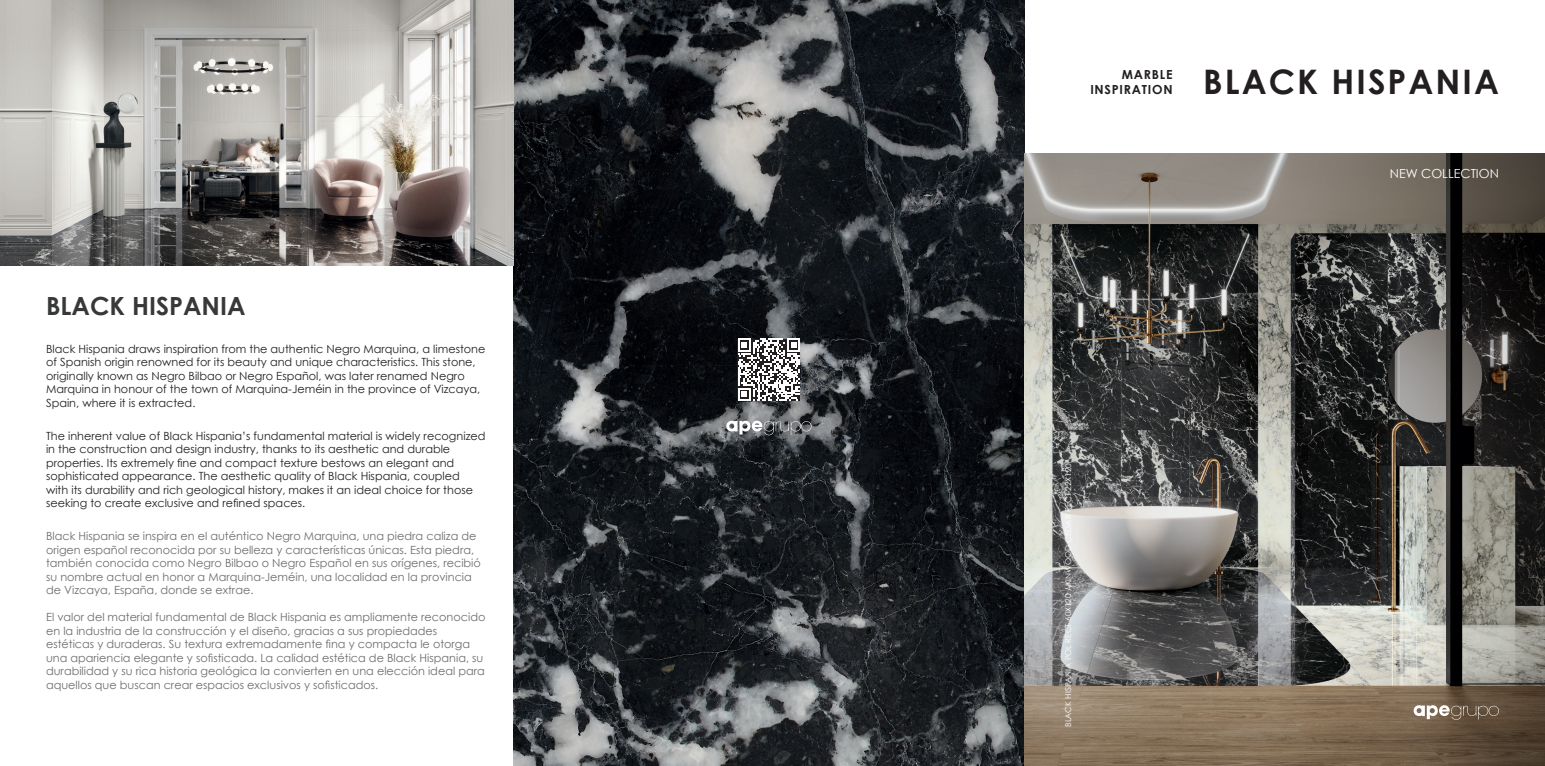
<style>
.page{position:relative;width:1545px;height:766px;background:#fff}
.page>*{position:absolute;margin:0;border:0;box-sizing:border-box;transform-origin:0 0}
.t1{font:700 33.75px "Century Gothic";letter-spacing:.06em;color:#231f20}
.t2{font:700 25px "Century Gothic";color:#373838}
.t3{font:700 12.5px "Century Gothic";letter-spacing:.06em;color:#231f20}
.t4{font:12.5px "Century Gothic";color:#fff}
.t5{font:11.25px/13.5px "Century Gothic";color:#6c6d70}
.t6{font:11.25px/13.5px "Century Gothic";color:#231f20}
.t7{font:8.12px "Century Gothic";color:#fff}
</style>
<div class="page">
<img style="left:514px;top:0;width:510px;height:765px">
<img style="left:1024px;top:153px;width:521px;height:612px">
<svg style="left:1414px;top:705px;width:85px;height:14px"></svg>
<img style="left:0;top:0;width:514px;height:265px">
<svg style="left:726px;top:420px;width:86px;height:15px"></svg>
<svg style="left:738px;top:338px;width:62px;height:63px"></svg>
<p class="t2" style="left:46px;top:286px;width:201px">BLACK HISPANIA</p>
<p class="t6" style="left:46px;top:341px;width:441px">Black Hispania draws inspiration from the authentic Negro Marquina, a limestone of Spanish origin renowned for its beauty and unique characteristics. This stone, originally known as Negro Bilbao or Negro Español, was later renamed Negro Marquina in honour of the town of Marquina-Jeméin in the province of Vizcaya, Spain, where it is extracted.</p>
<p class="t6" style="left:46px;top:428px;width:441px">The inherent value of Black Hispania’s fundamental material is widely recognized in the construction and design industry, thanks to its aesthetic and durable properties. Its extremely fine and compact texture bestows an elegant and sophisticated appearance. The aesthetic quality of Black Hispania, coupled<br>with its durability and rich geological history, makes it an ideal choice for those seeking to create exclusive and refined spaces.</p>
<p class="t5" style="left:46px;top:529px;width:436px">Black Hispania se inspira en el auténtico Negro Marquina, una piedra caliza de origen español reconocida por su belleza y características únicas. Esta piedra, también conocida como Negro Bilbao o Negro Español en sus orígenes, recibió su nombre actual en honor a Marquina-Jeméin, una localidad en la provincia de Vizcaya, España, donde se extrae.</p>
<p class="t5" style="left:46px;top:610px;width:441px">El valor del material fundamental de Black Hispania es ampliamente reconocido en la industria de la construcción y el diseño, gracias a sus propiedades estéticas y duraderas. Su textura extremadamente fina y compacta le otorga una apariencia elegante y sofisticada. La calidad estética de Black Hispania, su durabilidad y su rica historia geológica la convierten en una elección ideal para aquellos que buscan crear espacios exclusivos y sofisticados.</p>
<p class="t3" style="left:1122px;top:65px;width:52px">MARBLE</p>
<p class="t3" style="left:1090px;top:80px;width:84px">INSPIRATION</p>
<p class="t1" style="left:1203px;top:56px;width:297px">BLACK HISPANIA</p>
<p class="t4" style="left:1390px;top:165px;width:111px">NEW COLLECTION</p>
<p class="t7" style="left:1063px;top:726px;width:265px;rotate:-90deg">BLACK HISPANIA POL RECT 60X120 / KINWOOD CEDAR RECT 22X120</p>
</div>
